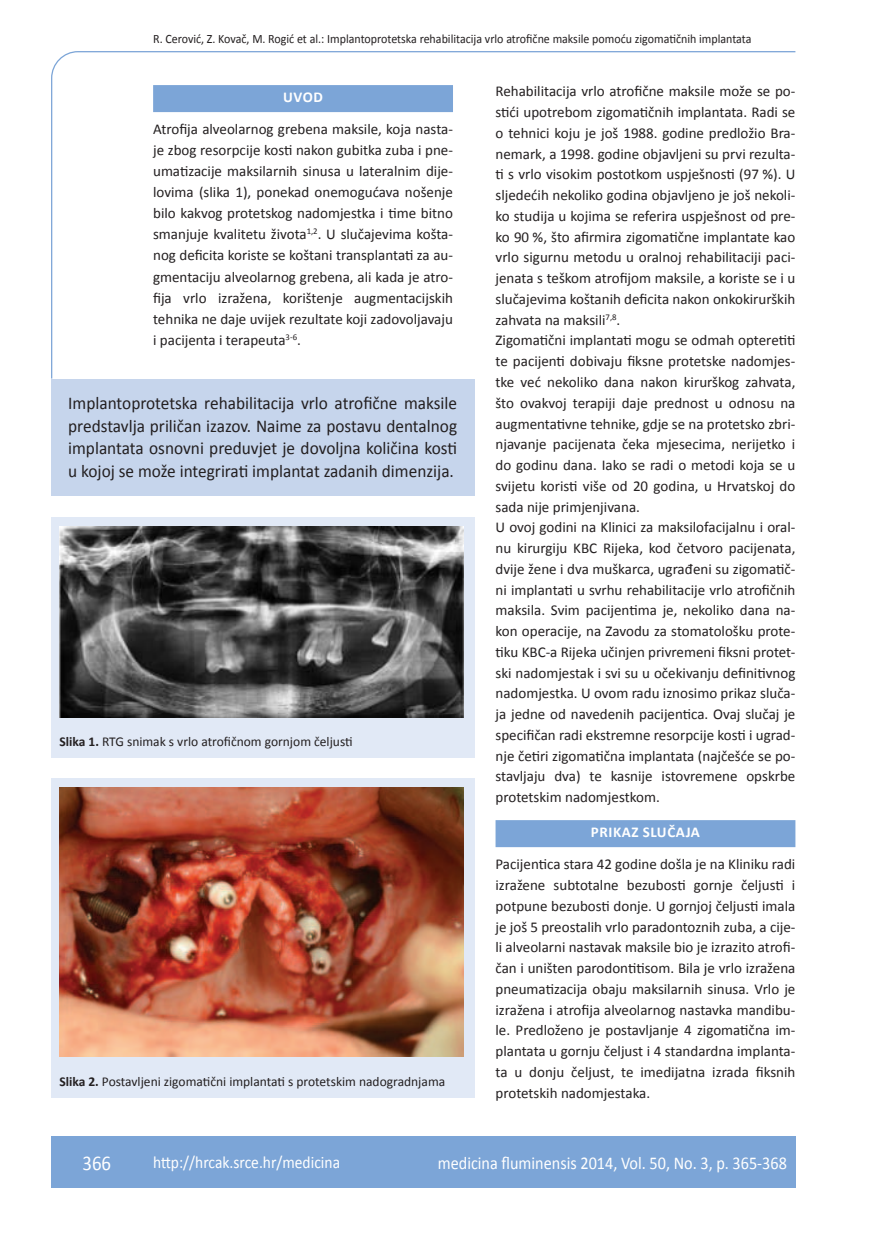
<style>
.page{position:relative;width:872px;height:1234px;background:#fff}
.page>*{position:absolute;margin:0;border:0;box-sizing:border-box;transform-origin:0 0}
.t1{font:21px "Calibri";color:#fff;scale:.9 1}
.t2{font:18px/22.5px "Calibri";color:#231f20;text-align:justify;scale:.96 1}
.t3{font:18px "Calibri";color:#fff;scale:.9 1}
.t4{font:17.25px "Calibri";color:#fff;scale:.9 1}
.t5{font:15px/20.7px "Calibri";color:#231f20;text-align:justify}
.t6{font:700 15px "Calibri";letter-spacing:.04em;color:#fff}
.t7{font:13.5px "Calibri";color:#231f20}
.t8{font:12.75px "Calibri";color:#231f20;scale:.94 1}
.s1{font-weight:700}
</style>
<div class="page">
<svg style="left:51px;top:51px;width:745px;height:329px"></svg>
<div style="left:51px;top:1135px;width:744px;height:51px;background:#7ca5d7"></div>
<div style="left:51px;top:379px;width:423px;height:116px;background:#c6d5ec"></div>
<div style="left:51px;top:778px;width:423px;height:319px;background:#e1e9f6"></div>
<img style="left:59px;top:787px;width:404px;height:269px">
<div style="left:51px;top:517px;width:423px;height:241px;background:#e1e9f6"></div>
<img style="left:60px;top:526px;width:403px;height:191px">
<div style="left:153px;top:85px;width:300px;height:27px;background:#7ca5d7"></div>
<div style="left:495px;top:820px;width:300px;height:27px;background:#7ca5d7"></div>
<p class="t8" style="left:153px;top:30px;width:638px">R. Cerović, Z. Kovač, M. Rogić et al.: Implantoprotetska rehabilitacija vrlo atrofične maksile pomoću zigomatičnih implantata</p>
<p class="t6" style="left:283px;top:88px;width:41px">UVOD</p>
<p class="t5" style="left:153px;top:118px;width:301px">Atrofija alveolarnog grebena maksile, koja nasta&shy;je zbog resorpcije kosti nakon gubitka zuba i pne&shy;umatizacije maksilarnih sinusa u lateralnim dije&shy;lovima (slika 1), ponekad onemogućava nošenje bilo kakvog protetskog nadomjestka i time bitno smanjuje kvalitetu života<sup>1,2</sup>. U slučajevima košta&shy;nog deficita koriste se koštani transplantati za au&shy;gmentaciju alveolarnog grebena, ali kada je atro&shy;fija vrlo izražena, korištenje augmentacijskih tehnika ne daje uvijek rezultate koji zadovoljavaju i pacijenta i terapeuta<sup>3-6</sup>.</p>
<p class="t2" style="left:68px;top:391px;width:406px">Implantoprotetska rehabilitacija vrlo atrofične maksile predstavlja priličan izazov. Naime za postavu dentalnog implantata osnovni preduvjet je dovoljna količina kosti u kojoj se može integrirati implantat zadanih dimenzija.</p>
<p class="t7" style="left:60px;top:732px;width:295px"><span class="s1">Slika 1.</span> RTG snimak s vrlo atrofičnom gornjom čeljusti</p>
<p class="t7" style="left:59px;top:1072px;width:387px"><span class="s1">Slika 2.</span> Postavljeni zigomatični implantati s protetskim nadogradnjama</p>
<p class="t5" style="left:495px;top:80px;width:301px;text-align:left">Rehabilitacija vrlo atrofične maksile može se po&shy;stići upotrebom zigomatičnih implantata. Radi se o tehnici koju je još 1988. godine predložio Bra&shy;nemark, a 1998. godine objavljeni su prvi rezulta&shy;ti s vrlo visokim postotkom uspješnosti (97 %). U sljedećih nekoliko godina objavljeno je još nekoli&shy;ko studija u kojima se referira uspješnost od pre&shy;ko 90 %, što afirmira zigomatične implantate kao vrlo sigurnu metodu u oralnoj rehabilitaciji paci&shy;jenata s teškom atrofijom maksile, a koriste se i u slučajevima koštanih deficita nakon onkokirurških zahvata na maksili<sup>7,8</sup>.<br>Zigomatični implantati mogu se odmah opteretiti te pacijenti dobivaju fiksne protetske nadomjes&shy;tke već nekoliko dana nakon kirurškog zahvata, što ovakvoj terapiji daje prednost u odnosu na augmentativne tehnike, gdje se na protetsko zbri&shy;njavanje pacijenata čeka mjesecima, nerijetko i do godinu dana. Iako se radi o metodi koja se u svijetu koristi više od 20 godina, u Hrvatskoj do sada nije primjenjivana.<br>U ovoj godini na Klinici za maksilofacijalnu i oral&shy;nu kirurgiju KBC Rijeka, kod četvoro pacijenata, dvije žene i dva muškarca, ugrađeni su zigomatič&shy;ni implantati u svrhu rehabilitacije vrlo atrofičnih maksila. Svim pacijentima je, nekoliko dana na&shy;kon operacije, na Zavodu za stomatološku prote&shy;tiku KBC-a Rijeka učinjen privremeni fiksni protet&shy;ski nadomjestak i svi su u očekivanju definitivnog nadomjestka. U ovom radu iznosimo prikaz sluča&shy;ja jedne od navedenih pacijentica. Ovaj slučaj je specifičan radi ekstremne resorpcije kosti i ugrad&shy;nje četiri zigomatična implantata (najčešće se po&shy;stavljaju dva) te kasnije istovremene opskrbe protetskim nadomjestkom.</p>
<p class="t6" style="left:591px;top:823px;width:111px">PRIKAZ SLUČAJA</p>
<p class="t5" style="left:495px;top:853px;width:301px">Pacijentica stara 42 godine došla je na Kliniku radi izražene subtotalne bezubosti gornje čeljusti i potpune bezubosti donje. U gornjoj čeljusti imala je još 5 preostalih vrlo paradontoznih zuba, a cije&shy;li alveolarni nastavak maksile bio je izrazito atrofi&shy;čan i uništen parodontitisom. Bila je vrlo izražena pneumatizacija obaju maksilarnih sinusa. Vrlo je izražena i atrofija alveolarnog nastavka mandibu&shy;le. Predloženo je postavljanje 4 zigomatična im&shy;plantata u gornju čeljust i 4 standardna implanta&shy;ta u donju čeljust, te imedijatna izrada fiksnih protetskih nadomjestaka.</p>
<h1 class="t1" style="left:82px;top:1149px;width:33px">366</h1>
<p class="t4" style="left:153px;top:1150px;width:209px">http://hrcak.srce.hr/medicina</p>
<p class="t3" style="left:438px;top:1151px;width:389px">medicina fluminensis 2014, Vol. 50, No. 3, p. 365-368</p>
</div>
